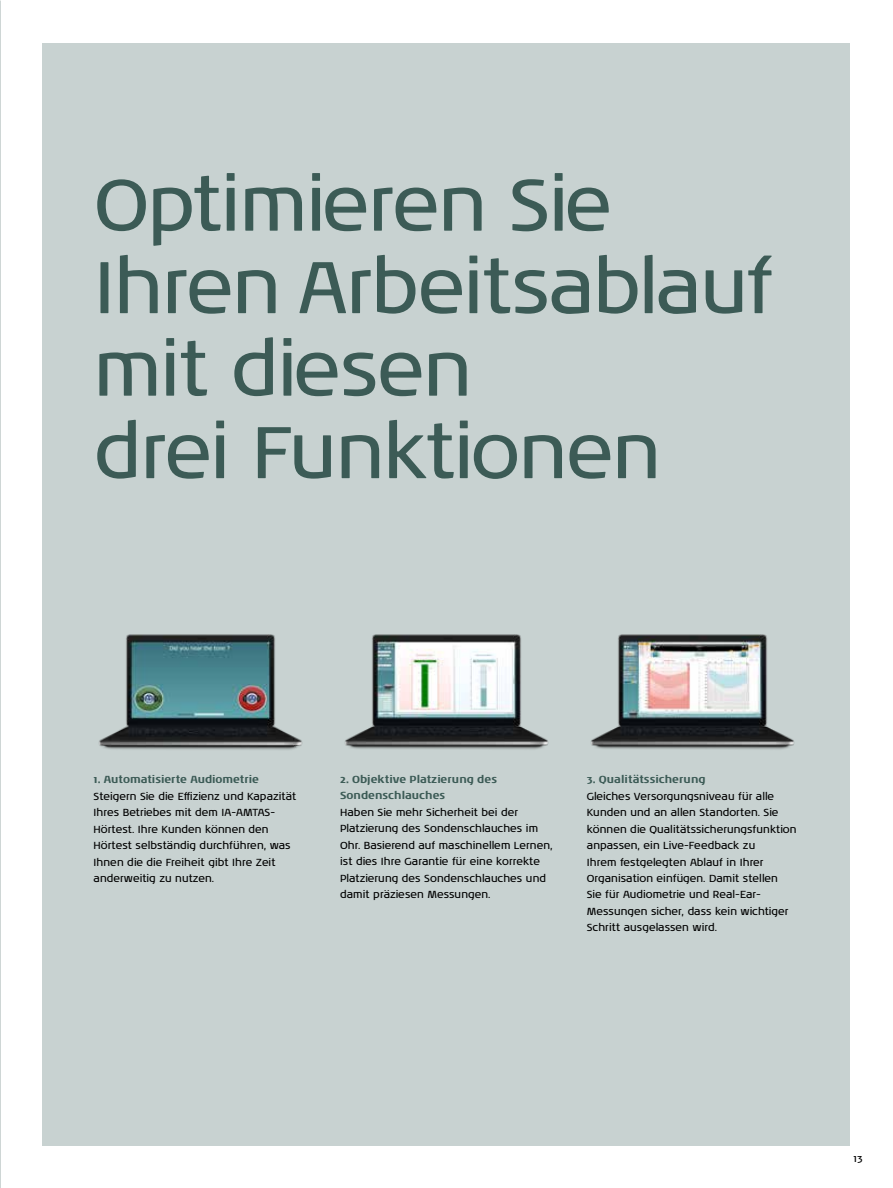
<style>
.page{position:relative;width:893px;height:1188px;background:#fff}
.page>*{position:absolute;margin:0;border:0;box-sizing:border-box;transform-origin:0 0}
.t1{font:75px/82.5px "Noa LT Pro";letter-spacing:-.015em;color:#3c5b56}
.t2{font:10.5px/16.5px "Noa LT Pro";color:#000}
.t3{font:700 10.5px/16.5px "Noa LT Pro";color:#3c5b56}
</style>
<div class="page">
<div style="left:43px;top:43px;width:807px;height:1102px;background:#c8d2d1"></div>
<img style="left:99px;top:634px;width:204px;height:116px">
<img style="left:591px;top:634px;width:203px;height:116px">
<img style="left:345px;top:634px;width:203px;height:116px">
<h1 class="t1" style="left:94px;top:161px;width:681px">Optimieren Sie<br>Ihren Arbeitsablauf mit diesen<br>drei Funktionen</h1>
<p class="t3" style="left:94px;top:770px;width:167px">1. Automatisierte Audiometrie</p>
<p class="t2" style="left:94px;top:787px;width:204px">Steigern Sie die Effizienz und Kapazität Ihres Betriebes mit dem IA-AMTAS-Hörtest. Ihre Kunden können den Hörtest selbständig durchführen, was Ihnen die die Freiheit gibt Ihre Zeit anderweitig zu nutzen.</p>
<p class="t3" style="left:340px;top:770px;width:158px">2. Objektive Platzierung des<br>Sondenschlauches</p>
<p class="t2" style="left:340px;top:804px;width:214px">Haben Sie mehr Sicherheit bei der Platzierung des Sondenschlauches im Ohr. Basierend auf maschinellem Lernen, ist dies Ihre Garantie für eine korrekte Platzierung des Sondenschlauches und damit präziesen Messungen.</p>
<p class="t3" style="left:587px;top:770px;width:120px">3. Qualitätssicherung</p>
<p class="t2" style="left:587px;top:787px;width:211px">Gleiches Versorgungsniveau für alle Kunden und an allen Standorten. Sie können die Qualitätssicherungsfunktion anpassen, ein Live-Feedback zu<br>Ihrem festgelegten Ablauf in Ihrer Organisation einfügen. Damit stellen<br>Sie für Audiometrie und Real-Ear-Messungen sicher, dass kein wichtiger Schritt ausgelassen wird.</p>
<p class="t2" style="left:854px;top:1150px;width:11px">13</p>
</div>
